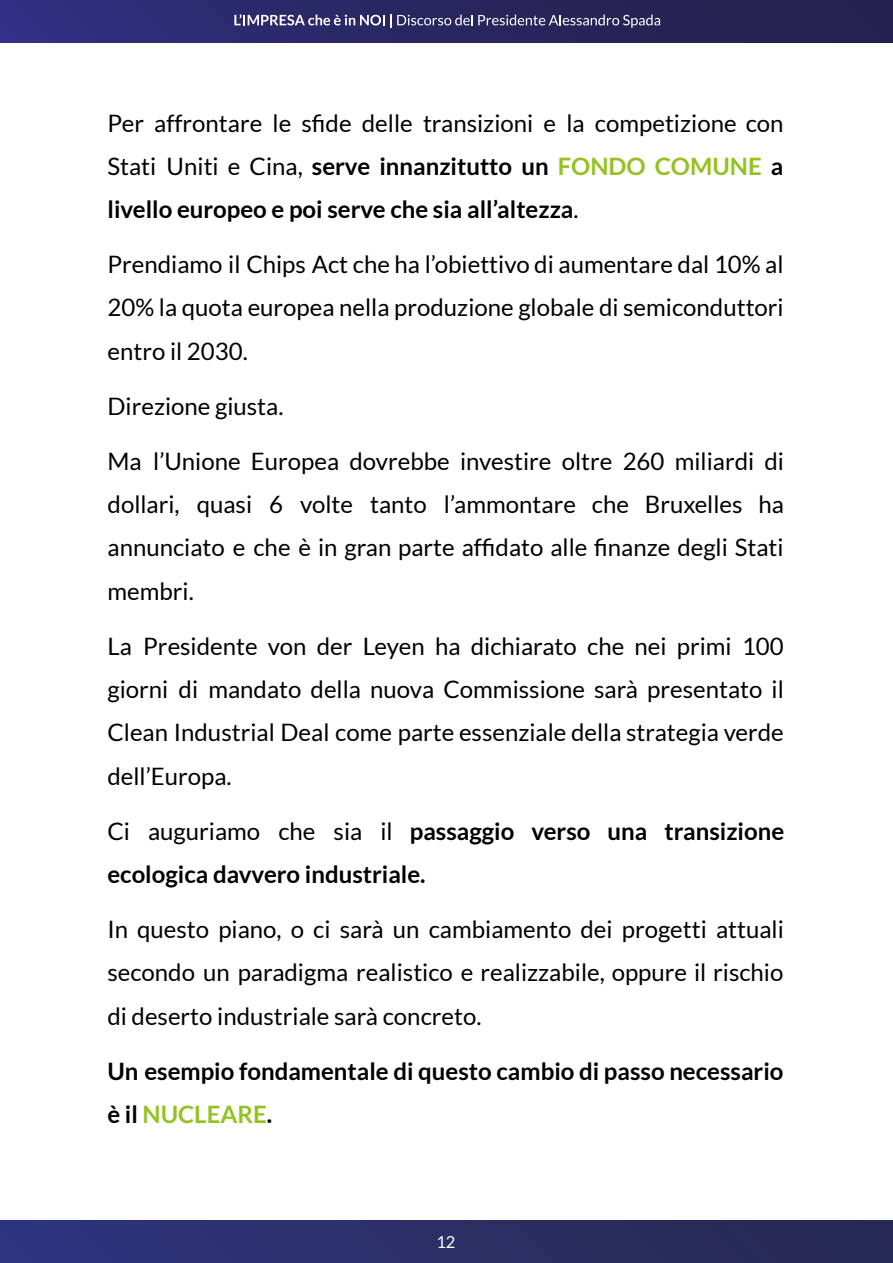
<style>
.page{position:relative;width:893px;height:1263px;background:#fff}
.page>*{position:absolute;margin:0;border:0;box-sizing:border-box;transform-origin:0 0}
.t1{font:24px/43.2px "Lato";color:#000;text-align:justify}
.t2{font:700 24px/43.2px "Lato";color:#000}
.t3{font:16.5px "Lato";color:#fff}
.s1{font-weight:700}
.s2{font-weight:700;color:#95c121}
.s3{font-weight:400}
.s4{color:#95c121}
</style>
<div class="page">
<img style="left:0;top:1221px;width:893px;height:42px">
<div style="left:0;top:0;width:893px;height:42px;background:linear-gradient(to right,#302f7f,#222046)"></div>
<svg style="left:234px;top:14px;width:426px;height:14px;background:#5b5a85"></svg>
<p class="t1" style="left:107px;top:101px;width:678px">Per affrontare le sfide delle transizioni e la competizione con Stati Uniti e Cina, <span class="s1">serve innanzitutto un</span> <span class="s2">FONDO COMUNE</span> <span class="s1">a livello europeo e poi serve che sia all’altezza</span>.</p>
<p class="t1" style="left:108px;top:243px;width:678px">Prendiamo il Chips Act che ha l’obiettivo di aumentare dal 10% al 20% la quota europea nella produzione globale di semiconduttori entro il 2030.</p>
<p class="t1" style="left:108px;top:384px;width:177px">Direzione giusta.</p>
<p class="t1" style="left:107px;top:440px;width:678px">Ma l’Unione Europea dovrebbe investire oltre 260 miliardi di dollari, quasi 6 volte tanto l’ammontare che Bruxelles ha annunciato e che è in gran parte affidato alle finanze degli Stati membri.</p>
<p class="t1" style="left:107px;top:624px;width:678px">La Presidente von der Leyen ha dichiarato che nei primi 100 giorni di mandato della nuova Commissione sarà presentato il Clean Industrial Deal come parte essenziale della strategia verde dell’Europa.</p>
<p class="t2" style="left:107px;top:809px;width:678px"><span class="s3">Ci auguriamo che sia il</span> passaggio verso una transizione ecologica davvero industriale.</p>
<p class="t1" style="left:107px;top:908px;width:678px">In questo piano, o ci sarà un cambiamento dei progetti attuali secondo un paradigma realistico e realizzabile, oppure il rischio di deserto industriale sarà concreto.</p>
<p class="t2" style="left:107px;top:1049px;width:677px">Un esempio fondamentale di questo cambio di passo necessario è il <span class="s4">NUCLEARE</span>.</p>
<p class="t3" style="left:436px;top:1233px;width:21px">12</p>
</div>
